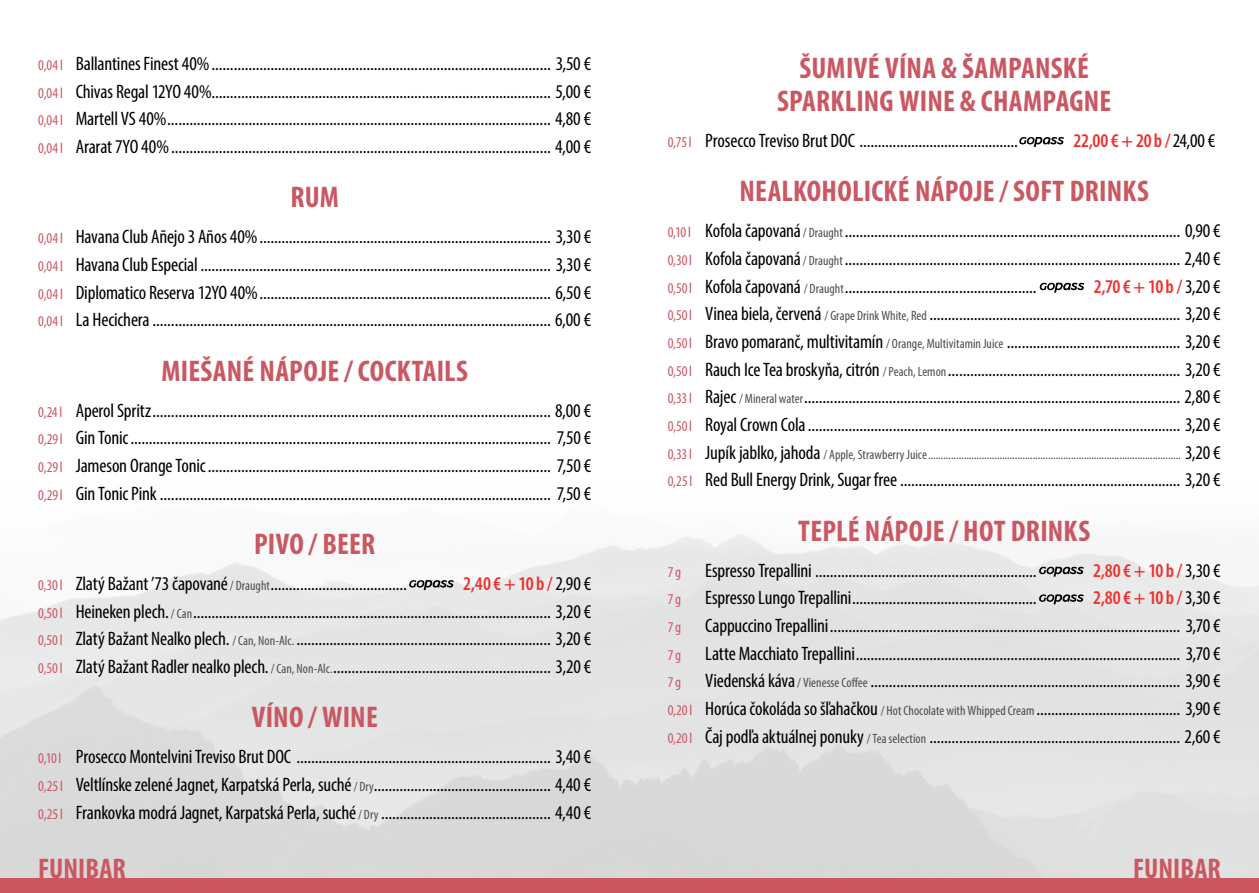
<style>
.page{position:relative;width:1259px;height:893px;background:#fff}
.page>*{position:absolute;margin:0;border:0;box-sizing:border-box;transform-origin:0 0}
.t1{font:700 condensed 30px/33px "Myriad Pro";letter-spacing:.01em;color:#ca5863;text-align:center}
.t2{font:700 condensed 28.5px "Myriad Pro";letter-spacing:.005em;color:#cb5861}
.t3{font:condensed 19.5px/27.6px "Myriad Pro";letter-spacing:-.01em;color:#000;text-align:justify}
.t4{font:600 condensed 19.5px "Myriad Pro";letter-spacing:-.015em;color:#ee312f}
.t5{font:condensed 13.5px "Myriad Pro";letter-spacing:.005em;color:#4d4d4f}
.s1{font-size:15px;color:#ca5863}
.s2{font-size:13.5px;color:#4d4d4f}
.s3{font-weight:600;color:#ee312f}
.s4{font-weight:400;color:#000}
.s5{font-size:19.5px;color:#000}
</style>
<div class="page">
<img style="left:0;top:534px;width:1259px;height:344px">
<div style="left:0;top:878px;width:629px;height:15px;background:#cb5861"></div>
<div style="left:629px;top:878px;width:630px;height:15px;background:#cb5861"></div>
<svg style="left:409px;top:580px;width:45px;height:10px"></svg>
<svg style="left:1019px;top:137px;width:45px;height:10px"></svg>
<svg style="left:1039px;top:283px;width:45px;height:10px"></svg>
<svg style="left:1039px;top:567px;width:44px;height:10px"></svg>
<svg style="left:1039px;top:594px;width:44px;height:10px"></svg>
<p class="t3" style="left:38px;top:49px;width:554px"><span class="s1">0,04l</span> Ballantines Finest 40%............................................................................................ 3,50 € <span class="s1">0,04l</span> Chivas Regal 12YO 40%............................................................................................ 5,00 € <span class="s1">0,04l</span> Martell VS 40%........................................................................................................ 4,80 € <span class="s1">0,04l</span> Ararat 7YO 40%....................................................................................................... 4,00 €</p>
<h1 class="t1" style="left:290px;top:180px;width:50px">RUM</h1>
<p class="t3" style="left:38px;top:223px;width:554px"><span class="s1">0,04l</span> Havana Club Añejo 3 Años 40%............................................................................... 3,30 € <span class="s1">0,04l</span> Havana Club Especial ............................................................................................... 3,30 € <span class="s1">0,04l</span> Diplomatico Reserva 12YO 40%............................................................................... 6,50 € <span class="s1">0,04l</span> La Hecichera............................................................................................................ 6,00 €</p>
<h1 class="t1" style="left:161px;top:353px;width:308px">MIEŠANÉ NÁPOJE / COCKTAILS</h1>
<p class="t3" style="left:38px;top:396px;width:554px"><span class="s1">0,24l</span> Aperol Spritz............................................................................................................ 8,00 € <span class="s1">0,29l</span> Gin Tonic.................................................................................................................. 7,50 € <span class="s1">0,29l</span> Jameson Orange Tonic............................................................................................. 7,50 € <span class="s1">0,29l</span> Gin Tonic Pink .......................................................................................................... 7,50 €</p>
<h1 class="t1" style="left:254px;top:527px;width:123px">PIVO / BEER</h1>
<p class="t3" style="left:38px;top:570px;width:370px"><span class="s1">0,30l</span> Zlatý Bažant ’73 čapované <span class="s2">/ Draught</span>.....................................</p>
<p class="t3" style="left:38px;top:570px;width:554px;text-indent:425px"><span class="s3">2,40 € + 10 b /</span> 2,90 € <span class="s1">0,50l</span> Heineken plech. <span class="s2">/ Can</span>................................................................................................. 3,20 € <span class="s1">0,50l</span> Zlatý Bažant Nealko plech. <span class="s2">/ Can, Non-Alc.</span> ..................................................................... 3,20 € <span class="s1">0,50l</span> Zlatý Bažant Radler nealko plech. <span class="s2">/ Can, Non-Alc.</span>........................................................... 3,20 €</p>
<h1 class="t1" style="left:252px;top:700px;width:128px">VÍNO / WINE</h1>
<p class="t3" style="left:38px;top:743px;width:554px"><span class="s1">0,10l</span> Prosecco Montelvini Treviso Brut DOC ..................................................................... 3,40 € <span class="s1">0,25l</span> Veltlínske zelené Jagnet, Karpatská Perla, suché <span class="s2">/ Dry</span>................................................ 4,40 € <span class="s1">0,25l</span> Frankovka modrá Jagnet, Karpatská Perla, suché <span class="s2">/ Dry</span> .............................................. 4,40 €</p>
<h1 class="t1" style="left:777px;top:51px;width:336px">ŠUMIVÉ VÍNA &amp; ŠAMPANSKÉ<br>SPARKLING WINE &amp; CHAMPAGNE</h1>
<p class="t3" style="left:668px;top:126px;width:352px"><span class="s1">0,75l</span> Prosecco Treviso Brut DOC ...........................................</p>
<p class="t4" style="left:1073px;top:128px;width:143px">22,00 € + 20 b /<span class="s4">24,00 €</span></p>
<h1 class="t1" style="left:739px;top:174px;width:411px">NEALKOHOLICKÉ NÁPOJE / SOFT DRINKS</h1>
<p class="t3" style="left:668px;top:217px;width:554px"><span class="s1">0,10l</span> Kofola čapovaná <span class="s2">/ Draught</span> ........................................................................................... 0,90 € <span class="s1">0,30l</span> Kofola čapovaná <span class="s2">/ Draught</span> ........................................................................................... 2,40 € <span class="s1">0,50l</span> Kofola čapovaná <span class="s2">/ Draught</span>....................................................</p>
<p class="t3" style="left:668px;top:272px;width:554px;text-indent:426px"><span class="s3">2,70 € + 10 b /</span> 3,20 € <span class="s1">0,50l</span> Vinea biela, červená <span class="s2">/ Grape Drink White, Red</span> .................................................................... 3,20 € <span class="s1">0,50l</span> Bravo pomaranč, multivitamín <span class="s2">/ Orange, Multivitamin Juice</span> ............................................... 3,20 € <span class="s1">0,50l</span> Rauch Ice Tea broskyňa, citrón <span class="s2">/ Peach, Lemon</span> ............................................................... 3,20 € <span class="s1">0,33l</span> Rajec <span class="s2">/ Mineral water</span>...................................................................................................... 2,80 € <span class="s1">0,50l</span> Royal Crown Cola..................................................................................................... 3,20 €</p>
<p class="t5" style="left:668px;top:446px;width:554px"><span class="s1">0,33l</span> <span class="s5">Jupík jablko, jahoda</span> / Apple, Strawberry Juice................................................................................................... <span class="s5">3,20 €</span></p>
<p class="t3" style="left:668px;top:466px;width:554px"><span class="s1">0,25l</span> Red Bull Energy Drink, Sugar free............................................................................ 3,20 €</p>
<h1 class="t1" style="left:798px;top:513px;width:293px">TEPLÉ NÁPOJE / HOT DRINKS</h1>
<p class="t3" style="left:668px;top:556px;width:370px"><span class="s1">7g</span> Espresso Trepallini ............................................................</p>
<p class="t4" style="left:1093px;top:558px;width:129px">2,80 € + 10 b / <span class="s4">3,30 €</span></p>
<p class="t3" style="left:668px;top:584px;width:370px"><span class="s1">7g</span> Espresso Lungo Trepallini..................................................</p>
<p class="t3" style="left:668px;top:584px;width:554px;text-indent:425px"><span class="s3">2,80 € + 10 b /</span> 3,30 € <span class="s1">7g</span> Cappuccino Trepallini............................................................................................... 3,70 € <span class="s1">7g</span> Latte Macchiato Trepallini........................................................................................ 3,70 € <span class="s1">7g</span> Viedenská káva <span class="s2">/ Vienesse Coffee</span> .................................................................................... 3,90 € <span class="s1">0,20l</span> Horúca čokoláda so šľahačkou <span class="s2">/ Hot Chocolate with Whipped Cream</span>....................................... 3,90 € <span class="s1">0,20l</span> Čaj podľa aktuálnej ponuky <span class="s2">/ Tea selection</span> .................................................................... 2,60 €</p>
<h2 class="t2" style="left:38px;top:851px;width:89px">FUNIBAR</h2>
<h2 class="t2" style="left:1133px;top:851px;width:89px">FUNIBAR</h2>
</div>
